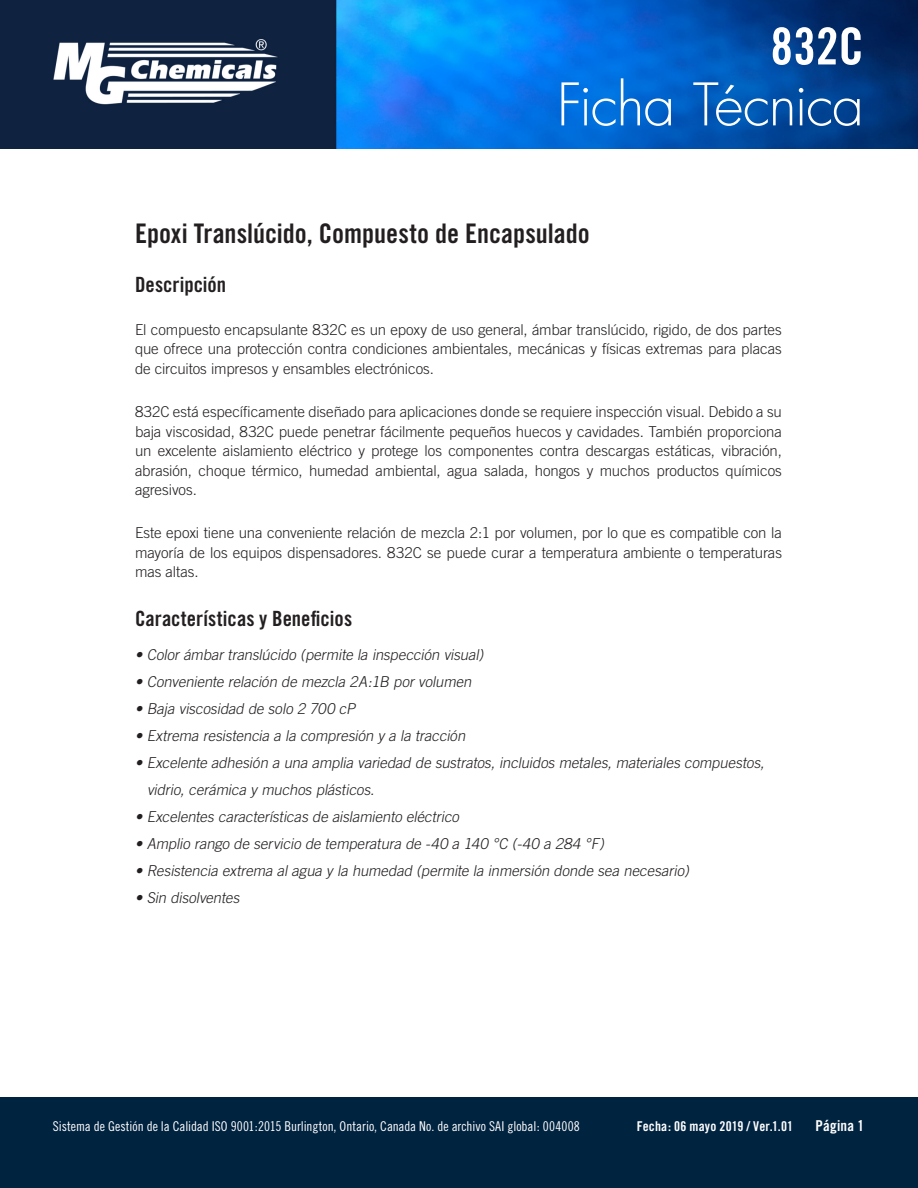
<style>
.page{position:relative;width:918px;height:1188px;background:#fff}
.page>*{position:absolute;margin:0;border:0;box-sizing:border-box;transform-origin:0 0}
.t1{font:300 57px "Futura";letter-spacing:-.025em;color:#fff}
.t2{font:51px "Trade Gothic Bold Cond Twenty";color:#fff}
.Header_Style{font:27px "Trade Gothic Bold Cond Twenty";color:#231f20}
.Subhead_Style{font:21px "Trade Gothic Bold Cond Twenty";letter-spacing:.005em;color:#231f20}
.Paragraph_Text_Style{font:21px "Trade Gothic Bold Cond Twenty";color:#231f20}
.Paragraph_Text_Style-2{font:300 15px/19.5px "Trade Gothic";letter-spacing:-.005em;color:#231f20;text-align:justify}
.Features_Text_Style{font:italic 300 15px/27px "Trade Gothic";color:#231f20}
.t3{font:15px "Trade Gothic Bold Cond Twenty";letter-spacing:.015em;color:#fff}
.t4{font:13.5px "Trade Gothic Cond Eighteen";color:#fff}
.t5{font:13.5px "Trade Gothic Bold Cond Twenty";letter-spacing:.015em;color:#fff}
</style>
<div class="page">
<img style="left:0;top:0;width:918px;height:149px">
<div style="left:0;top:1097px;width:918px;height:91px;background:#002340"></div>
<h2 class="t2" style="left:770px;top:15px;width:95px">832C</h2>
<h1 class="t1" style="left:557px;top:70px;width:309px">Ficha Técnica</h1>
<p class="Header_Style" style="left:135px;top:217px;width:456px">Epoxi Translúcido, Compuesto de Encapsulado</p>
<p class="Paragraph_Text_Style" style="left:135px;top:271px;width:93px">Descripción</p>
<p class="Paragraph_Text_Style-2" style="left:135px;top:320px;width:648px">El compuesto encapsulante 832C es un epoxy de uso general, ámbar translúcido, rigido, de dos partes que ofrece una protección contra condiciones ambientales, mecánicas y físicas extremas para placas de circuitos impresos y ensambles electrónicos.</p>
<p class="Paragraph_Text_Style-2" style="left:135px;top:402px;width:648px">832C está específicamente diseñado para aplicaciones donde se requiere inspección visual. Debido a su baja viscosidad, 832C puede penetrar fácilmente pequeños huecos y cavidades. También proporciona un excelente aislamiento eléctrico y protege los componentes contra descargas estáticas, vibración, abrasión, choque térmico, humedad ambiental, agua salada, hongos y muchos productos químicos agresivos.</p>
<p class="Paragraph_Text_Style-2" style="left:135px;top:523px;width:648px">Este epoxi tiene una conveniente relación de mezcla 2:1 por volumen, por lo que es compatible con la mayoría de los equipos dispensadores. 832C se puede curar a temperatura ambiente o temperaturas mas altas.</p>
<p class="Subhead_Style" style="left:135px;top:606px;width:219px">Características y Beneficios</p>
<p class="Features_Text_Style" style="left:135px;top:641px;width:353px">• Color ámbar translúcido (permite la inspección visual)</p>
<p class="Features_Text_Style" style="left:135px;top:668px;width:341px">• Conveniente relación de mezcla 2A:1B por volumen</p>
<p class="Features_Text_Style" style="left:135px;top:695px;width:225px">• Baja viscosidad de solo 2 700 cP</p>
<p class="Features_Text_Style" style="left:135px;top:722px;width:335px">• Extrema resistencia a la compresión y a la tracción</p>
<p class="Features_Text_Style" style="left:147px;top:749px;width:622px;text-indent:-12px">• Excelente adhesión a una amplia variedad de sustratos, incluidos metales, materiales compuestos, vidrio, cerámica y muchos plásticos.</p>
<p class="Features_Text_Style" style="left:135px;top:803px;width:329px">• Excelentes características de aislamiento eléctrico</p>
<p class="Features_Text_Style" style="left:135px;top:830px;width:474px">• Amplio rango de servicio de temperatura de -40 a 140 °C (-40 a 284 °F)</p>
<p class="Features_Text_Style" style="left:135px;top:857px;width:559px">• Resistencia extrema al agua y la humedad (permite la inmersión donde sea necesario)</p>
<p class="Features_Text_Style" style="left:135px;top:884px;width:109px">• Sin disolventes</p>
<p class="t4" style="left:53px;top:1118px;width:528px">Sistema de Gestión de la Calidad ISO 9001:2015 Burlington, Ontario, Canada No. de archivo SAI global: 004008</p>
<p class="t5" style="left:637px;top:1118px;width:158px">Fecha: 06 mayo 2019 / Ver.1.01</p>
<p class="t3" style="left:816px;top:1116px;width:50px">Página 1</p>
</div>
